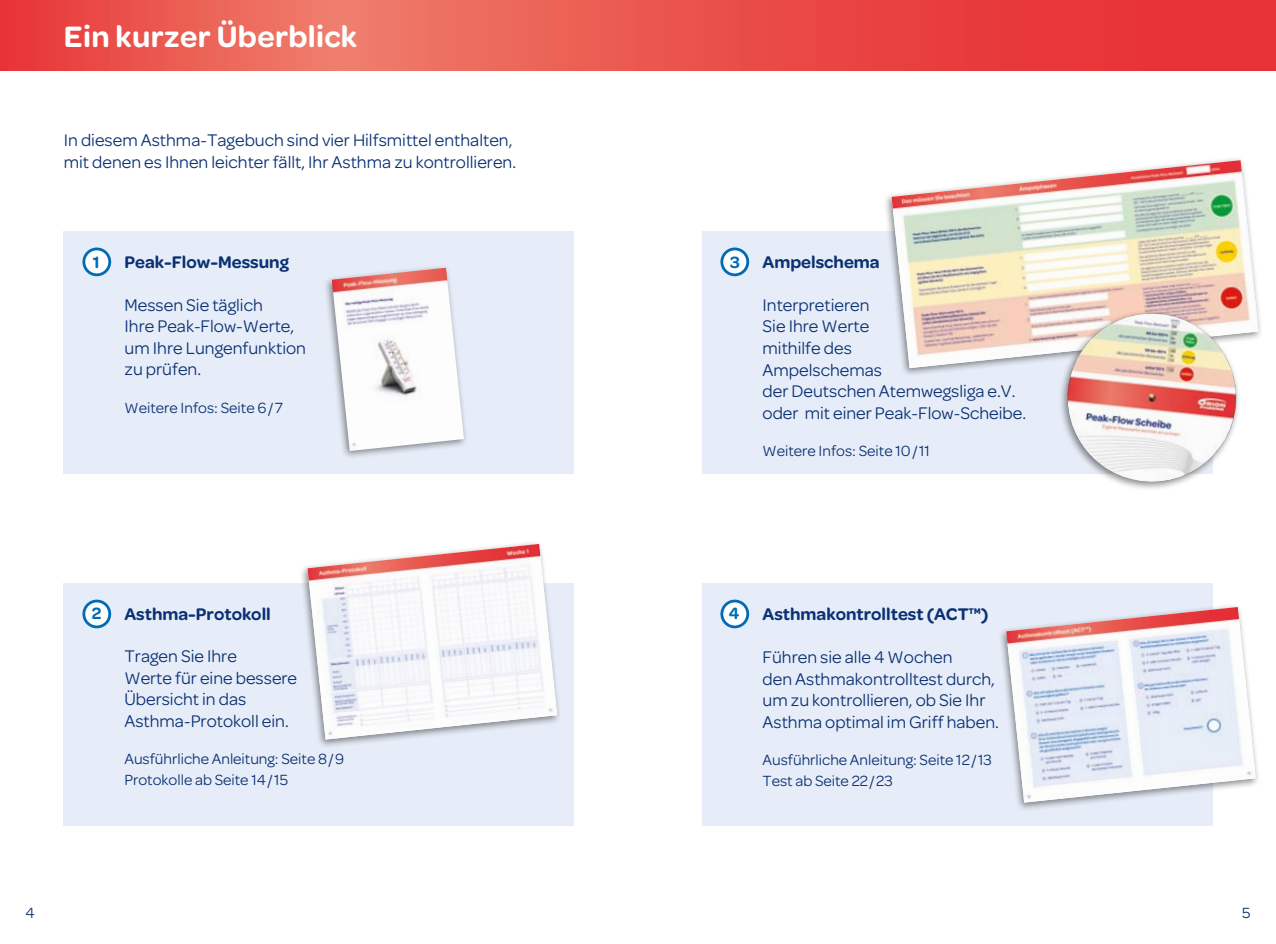
<style>
.page{position:relative;width:1276px;height:944px;background:#fff}
.page>*{position:absolute;margin:0;border:0;box-sizing:border-box;transform-origin:0 0}
.t1{font:600 31.5px "Omnes";letter-spacing:.01em;color:#fff}
.t2{font:18px/21.6px "Omnes";color:#0a3173}
.t3{font:600 18px "Omnes";color:#0a3173}
.t4{font:600 17.32px "Omnes";color:#006bb6}
.t5{font:15.75px/21.4px "Omnes";color:#0a3173}
</style>
<div class="page">
<svg style="left:0;top:0;width:638px;height:70px;background:#eb6157"></svg>
<div style="left:638px;top:0;width:638px;height:70px;background:linear-gradient(to right,#ea524b,#e62c34)"></div>
<div style="left:64px;top:232px;width:510px;height:242px;background:#e7edf8"></div>
<div style="left:702px;top:232px;width:510px;height:242px;background:#e7edf8"></div>
<div style="left:64px;top:584px;width:510px;height:242px;background:#e7edf8"></div>
<div style="left:702px;top:584px;width:510px;height:242px;background:#e7edf8"></div>
<div style="left:882px;top:156px;width:380px;height:220px;background:#000;opacity:.45"></div>
<img style="left:891px;top:160px;width:367px;height:208px">
<div style="left:1059px;top:309px;width:182px;height:183px;background:#000;opacity:.45"></div>
<img style="left:1063px;top:313px;width:177px;height:173px">
<div style="left:84px;top:249px;width:26px;height:26px;background:#fff;border-radius:50%"></div>
<div style="left:82px;top:248px;width:29px;height:28px;border:3px solid #006bb6;border-radius:50%"></div>
<div style="left:722px;top:249px;width:26px;height:26px;background:#fff;border-radius:50%"></div>
<div style="left:720px;top:248px;width:29px;height:28px;border:3px solid #006bb6;border-radius:50%"></div>
<div style="left:84px;top:601px;width:26px;height:26px;background:#fff;border-radius:50%"></div>
<div style="left:82px;top:600px;width:29px;height:28px;border:3px solid #006bb6;border-radius:50%"></div>
<div style="left:722px;top:601px;width:26px;height:26px;background:#fff;border-radius:50%"></div>
<div style="left:720px;top:600px;width:29px;height:28px;border:3px solid #006bb6;border-radius:50%"></div>
<div style="left:997px;top:602px;width:262px;height:209px;background:#000;opacity:.45"></div>
<img style="left:1006px;top:607px;width:249px;height:196px">
<div style="left:298px;top:539px;width:263px;height:209px;background:#000;opacity:.45"></div>
<img style="left:307px;top:544px;width:250px;height:196px">
<div style="left:323px;top:263px;width:145px;height:196px;background:#000;opacity:.45"></div>
<img style="left:332px;top:268px;width:132px;height:183px">
<h1 class="t1" style="left:64px;top:19px;width:295px">Ein kurzer Überblick</h1>
<p class="t2" style="left:64px;top:130px;width:454px">In diesem Asthma-Tagebuch sind vier Hilfsmittel enthalten, mit denen es Ihnen leichter fällt, Ihr Asthma zu kontrollieren.</p>
<p class="t3" style="left:125px;top:251px;width:166px">Peak-Flow-Messung</p>
<p class="t2" style="left:125px;top:294px;width:183px">Messen Sie täglich<br>Ihre Peak-Flow-Werte, um Ihre Lungenfunktion zu prüfen.</p>
<p class="t5" style="left:125px;top:397px;width:160px">Weitere Infos: Seite 6/7</p>
<p class="t4" style="left:93px;top:252px;width:8px">1</p>
<p class="t4" style="left:730px;top:252px;width:11px">3</p>
<p class="t3" style="left:762px;top:251px;width:119px">Ampelschema</p>
<p class="t2" style="left:762px;top:294px;width:265px">Interpretieren<br>Sie Ihre Werte<br>mithilfe des<br>Ampelschemas<br>der Deutschen Atemwegsliga e.V. oder mit einer Peak-Flow-Scheibe.</p>
<p class="t5" style="left:762px;top:440px;width:169px">Weitere Infos: Seite 10/11</p>
<p class="t3" style="left:124px;top:603px;width:148px">Asthma-Protokoll</p>
<p class="t2" style="left:124px;top:646px;width:174px">Tragen Sie Ihre<br>Werte für eine bessere<br>Übersicht in das<br>Asthma-Protokoll ein.</p>
<p class="t5" style="left:124px;top:748px;width:221px">Ausführliche Anleitung: Seite 8/9<br>Protokolle ab Seite 14/15</p>
<p class="t4" style="left:92px;top:603px;width:11px">2</p>
<p class="t4" style="left:729px;top:604px;width:12px">4</p>
<p class="t3" style="left:762px;top:603px;width:227px">Asthmakontrolltest (ACT™)</p>
<p class="t2" style="left:762px;top:646px;width:238px">Führen sie alle 4 Wochen<br>den Asthmakontrolltest durch, um zu kontrollieren, ob Sie Ihr<br>Asthma optimal im Griff haben.</p>
<p class="t5" style="left:762px;top:749px;width:231px">Ausführliche Anleitung: Seite 12/13<br>Test ab Seite 22/23</p>
<p class="t5" style="left:26px;top:903px;width:11px">4</p>
<p class="t5" style="left:1242px;top:903px;width:10px">5</p>
</div>
